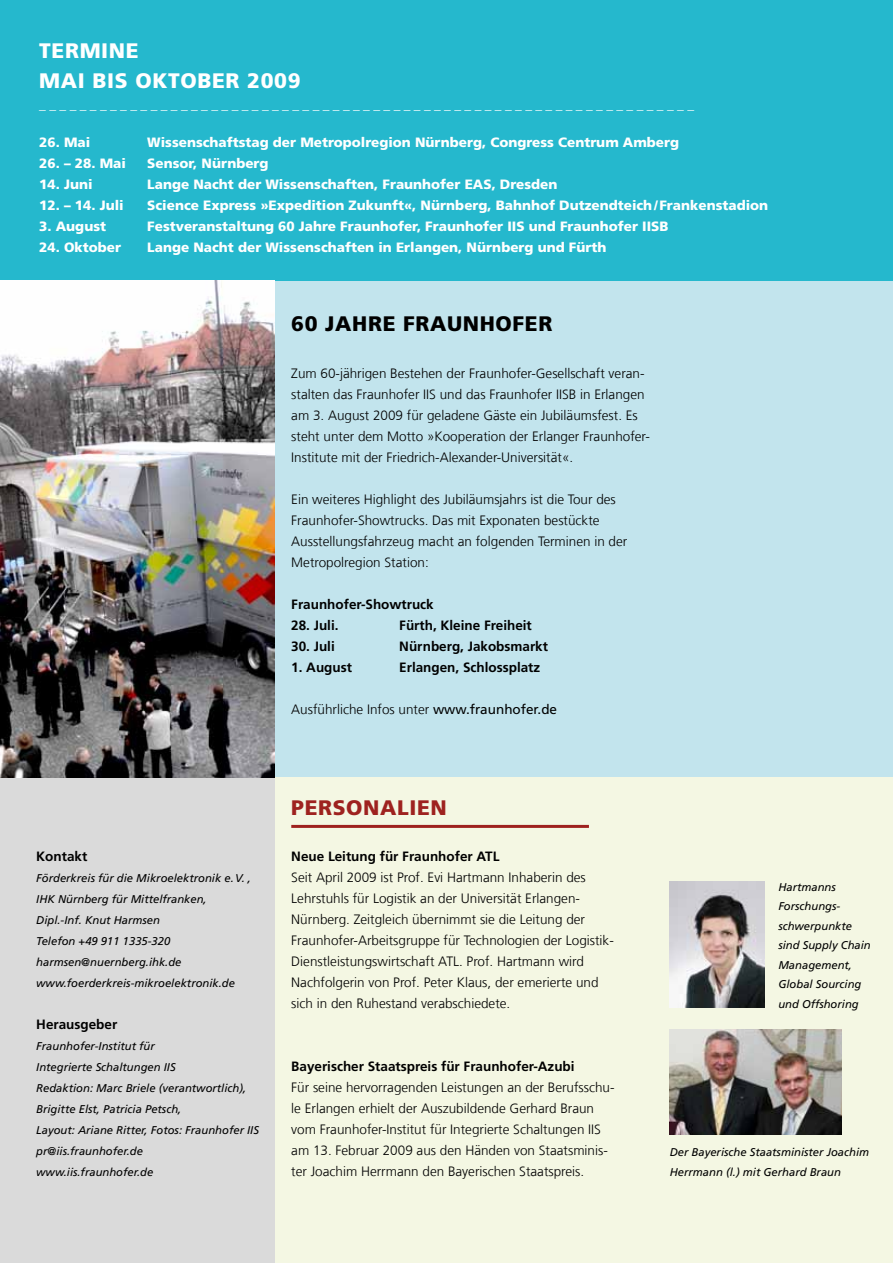
<style>
.page{position:relative;width:893px;height:1263px;background:#fff}
.page>*{position:absolute;margin:0;border:0;box-sizing:border-box;transform-origin:0 0}
.t1{font:900 21px/30px "Frutiger LT Com";letter-spacing:.03em;color:#fff}
.t2{font:900 21px "Frutiger LT Com";letter-spacing:.03em;color:#000}
.t3{font:900 21px "Frutiger LT Com";letter-spacing:.03em;color:#9e221f}
.t4{font:300 13.5px/21px "Frutiger LT Com";color:#000}
.t5{font:900 13.5px "Frutiger LT Com";color:#fff}
.t6{font:700 13.5px "Frutiger LT Com";color:#000}
.t7{font:700 13.5px "Frutiger LT Com";color:#fff}
.t8{font:italic 11.25px/21px "Frutiger LT Com";color:#000}
.s1{font-weight:400}
</style>
<div class="page">
<div style="left:0;top:274px;width:893px;height:505px;background:#c2e4ed"></div>
<div style="left:0;top:777px;width:893px;height:486px;background:#f4f7e3"></div>
<div style="left:0;top:777px;width:274px;height:486px;background:#dadada"></div>
<div style="left:0;top:0;width:893px;height:281px;background:#25b8cd"></div>
<hr style="left:291px;top:825px;width:298px;height:3px;background:#9e221f">
<img style="left:669px;top:881px;width:95px;height:126px">
<img style="left:669px;top:1029px;width:173px;height:106px">
<img style="left:0;top:281px;width:274px;height:496px">
<h1 class="t1" style="left:39px;top:35px;width:263px">Termine<br>Mai Bis oktober 2009</h1>
<p class="t7" style="left:39px;top:96px;width:656px">_________________________________________________________________</p>
<p class="t5" style="left:39px;top:134px;width:53px">26. Mai</p>
<p class="t5" style="left:147px;top:134px;width:533px">Wissenschaftstag der Metropolregion Nürnberg, Congress Centrum Amberg</p>
<p class="t5" style="left:39px;top:155px;width:231px">26. – 28. Mai Sensor, Nürnberg</p>
<p class="t5" style="left:39px;top:176px;width:55px">14. Juni</p>
<p class="t5" style="left:147px;top:176px;width:327px">Lange Nacht der Wissenschaften, Fraunhofer EAS</p>
<p class="t5" style="left:492px;top:176px;width:67px">, Dresden</p>
<p class="t5" style="left:39px;top:197px;width:730px">12. – 14. Juli Science Express »Expedition Zukunft«, Nürnberg, Bahnhof Dutzendteich/Frankenstadion</p>
<p class="t5" style="left:39px;top:218px;width:68px">3. August</p>
<p class="t5" style="left:147px;top:218px;width:523px">Festveranstaltung 60 Jahre Fraunhofer, Fraunhofer IIS und Fraunhofer IISB</p>
<p class="t5" style="left:39px;top:239px;width:83px">24. Oktober</p>
<p class="t5" style="left:147px;top:239px;width:461px">Lange Nacht der Wissenschaften in Erlangen, Nürnberg und Fürth</p>
<h1 class="t2" style="left:291px;top:311px;width:263px">60 Jahre Fraunhofer</h1>
<p class="t4" style="left:291px;top:363px;width:360px">Zum 60-jährigen Bestehen der Fraunhofer-Gesellschaft veran&shy;stalten das Fraunhofer IIS und das Fraunhofer IISB in Erlangen am 3. August 2009 für geladene Gäste ein Jubiläumsfest. Es steht unter dem Motto »Kooperation der Erlanger Fraunhofer-Institute mit der Friedrich-Alexander-Universität«.</p>
<p class="t4" style="left:291px;top:489px;width:338px">Ein weiteres Highlight des Jubiläumsjahrs ist die Tour des Fraunhofer-Showtrucks. Das mit Exponaten bestückte Ausstellungsfahrzeug macht an folgenden Terminen in der Metropolregion Station:</p>
<p class="t6" style="left:291px;top:596px;width:144px">Fraunhofer-Showtruck</p>
<p class="t6" style="left:291px;top:617px;width:49px">28. Juli.</p>
<p class="t6" style="left:399px;top:617px;width:134px">Fürth, Kleine Freiheit</p>
<p class="t6" style="left:291px;top:638px;width:45px">30. Juli</p>
<p class="t6" style="left:399px;top:638px;width:150px">Nürnberg, Jakobsmarkt</p>
<p class="t6" style="left:291px;top:659px;width:62px">1. August</p>
<p class="t6" style="left:399px;top:659px;width:143px">Erlangen, Schlossplatz</p>
<p class="t4" style="left:291px;top:699px;width:267px">Ausführliche Infos unter <span class="s1">www.fraunhofer.de</span></p>
<p class="t6" style="left:36px;top:848px;width:53px">Kontakt</p>
<p class="t8" style="left:36px;top:868px;width:216px">Förderkreis für die Mikroelektronik e.V. ,<br>IHK Nürnberg für Mittelfranken,<br>Dipl.-Inf. Knut Harmsen<br>Telefon +49 911 1335-320 harmsen@nuernberg.ihk.de www.foerderkreis-mikroelektronik.de</p>
<p class="t6" style="left:36px;top:1016px;width:83px">Herausgeber</p>
<p class="t8" style="left:36px;top:1036px;width:224px">Fraunhofer-Institut für<br>Integrierte Schaltungen IIS<br>Redaktion: Marc Briele (verantwortlich),<br>Brigitte Elst, Patricia Petsch,<br>Layout: Ariane Ritter, Fotos: Fraunhofer IIS pr@iis.fraunhofer.de www.iis.fraunhofer.de</p>
<h1 class="t3" style="left:291px;top:795px;width:157px">personalien</h1>
<p class="t6" style="left:291px;top:848px;width:210px">Neue Leitung für Fraunhofer ATL</p>
<p class="t4" style="left:291px;top:867px;width:324px">Seit April 2009 ist Prof. Evi Hartmann Inhaberin des Lehrstuhls für Logistik an der Universität Erlangen-Nürnberg. Zeitgleich übernimmt sie die Leitung der Fraunhofer-Arbeitsgruppe für Technologien der Logistik-Dienstleistungswirtschaft ATL. Prof. Hartmann wird Nachfolgerin von Prof. Peter Klaus, der emerierte und sich in den Ruhestand verabschiedete.</p>
<p class="t6" style="left:291px;top:1058px;width:285px">Bayerischer Staatspreis für Fraunhofer-Azubi</p>
<p class="t4" style="left:291px;top:1077px;width:325px">Für seine hervorragenden Leistungen an der Berufsschu&shy;le Erlangen erhielt der Auszubildende Gerhard Braun vom Fraunhofer-Institut für Integrierte Schaltungen IIS am 13. Februar 2009 aus den Händen von Staatsminis&shy;ter Joachim Herrmann den Bayerischen Staatspreis.</p>
<p class="t8" style="left:778px;top:877px;width:94px;line-height:19.5px">Hartmanns<br>Forschungs&shy;schwerpunkte sind Supply Chain<br>Management,<br>Global Sourcing und Offshoring</p>
<p class="t8" style="left:670px;top:1142px;width:201px;line-height:19.5px">Der Bayerische Staatsminister Joachim<br>Herrmann (l.) mit Gerhard Braun</p>
</div>
